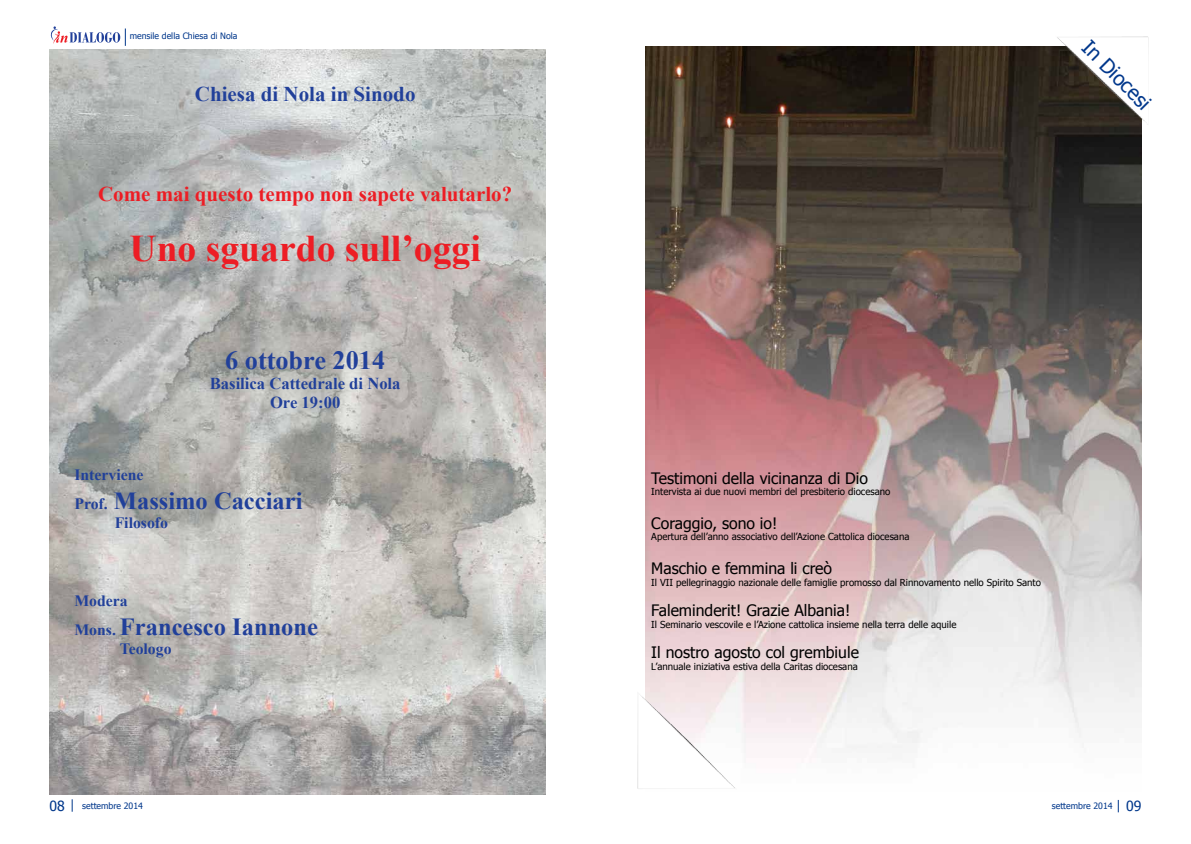
<style>
.page{position:relative;width:1191px;height:844px;background:#fff}
.page>*{position:absolute;margin:0;border:0;box-sizing:border-box;transform-origin:0 0}
.t1{font:700 37.62px "Times New Roman";color:#ed1d24}
.t2{font:700 26.25px "Times New Roman";color:#21409a}
.t3{font:700 24.5px "Times New Roman";color:#21409a}
.t4{font:700 21px "Times New Roman";color:#ed1d24}
.t5{font:700 21px "Times New Roman";color:#21409a}
.t6{font:20.12px "Tahoma";color:#00378b}
.t7{font:700 16.62px/19.9px "Times New Roman";color:#21409a;text-align:center}
.t8{font:15.75px "Tahoma";color:#000}
.t9{font:700 15.75px "Times New Roman";color:#21409a}
.t10{font:14px "Tahoma";color:#00378b}
.t11{font:9.62px "Tahoma";color:#000}
.t12{font:8.75px "Tahoma";color:#00378b}
.s1{font-size:15.75px}
.s2{font-size:14px}
</style>
<div class="page">
<svg style="left:1118px;top:799px;width:1px;height:13px"></svg>
<svg style="left:72px;top:799px;width:1px;height:12px"></svg>
<svg style="left:50px;top:26px;width:76px;height:20px"></svg>
<img style="left:645px;top:47px;width:496px;height:711px">
<img style="left:50px;top:50px;width:496px;height:744px">
<img style="left:1048px;top:36px;width:101px;height:99px">
<img style="left:637px;top:681px;width:107px;height:108px">
<p class="t12" style="left:130px;top:30px;width:109px">mensile della Chiesa di Nola</p>
<h3 class="t5" style="left:195px;top:79px;width:222px">Chiesa di Nola in Sinodo</h3>
<h3 class="t4" style="left:98px;top:180px;width:416px">Come mai questo tempo non sapete valutarlo?</h3>
<h1 class="t1" style="left:129px;top:223px;width:353px">Uno sguardo sull’oggi</h1>
<h2 class="t2" style="left:225px;top:341px;width:161px">6 ottobre 2014</h2>
<h3 class="t7" style="left:210px;top:372px;width:192px">Basilica Cattedrale di Nola<br>Ore 19:00</h3>
<h3 class="t9" style="left:74px;top:463px;width:71px">Interviene</h3>
<h3 class="t3" style="left:74px;top:484px;width:229px"><span class="s1">Prof.</span> Massimo Cacciari</h3>
<h3 class="t9" style="left:115px;top:512px;width:55px">Filosofo</h3>
<h3 class="t9" style="left:74px;top:589px;width:55px">Modera</h3>
<h3 class="t3" style="left:74px;top:610px;width:245px"><span class="s1">Mons.</span> Francesco Iannone</h3>
<h3 class="t9" style="left:120px;top:638px;width:53px">Teologo</h3>
<h3 class="t6" style="left:1095px;top:34px;width:89px;rotate:45deg">In Diocesi</h3>
<h3 class="t8" style="left:651px;top:467px;width:218px">Testimoni della vicinanza di Dio</h3>
<p class="t11" style="left:651px;top:485px;width:240px">Intervista ai due nuovi membri del presbiterio diocesano</p>
<h3 class="t8" style="left:651px;top:512px;width:127px">Coraggio, sono io!</h3>
<p class="t11" style="left:651px;top:530px;width:260px">Apertura dell’anno associativo dell’Azione Cattolica diocesana</p>
<h3 class="t8" style="left:651px;top:557px;width:182px">Maschio e femmina li creò</h3>
<p class="t11" style="left:651px;top:575px;width:391px">Il VII pellegrinaggio nazionale delle famiglie promosso dal Rinnovamento nello Spirito Santo</p>
<h3 class="t8" style="left:651px;top:599px;width:200px">Faleminderit! Grazie Albania!</h3>
<p class="t11" style="left:651px;top:617px;width:307px">Il Seminario vescovile e l’Azione cattolica insieme nella terra delle aquile</p>
<h3 class="t8" style="left:651px;top:641px;width:209px">Il nostro agosto col grembiule</h3>
<p class="t11" style="left:651px;top:659px;width:208px">L’annuale iniziativa estiva della Caritas diocesana</p>
<p class="t12" style="left:50px;top:800px;width:95px"><span class="s2">08</span> settembre 2014</p>
<h3 class="t10" style="left:1126px;top:796px;width:17px">09</h3>
<p class="t12" style="left:1052px;top:799px;width:62px">settembre 2014</p>
</div>
